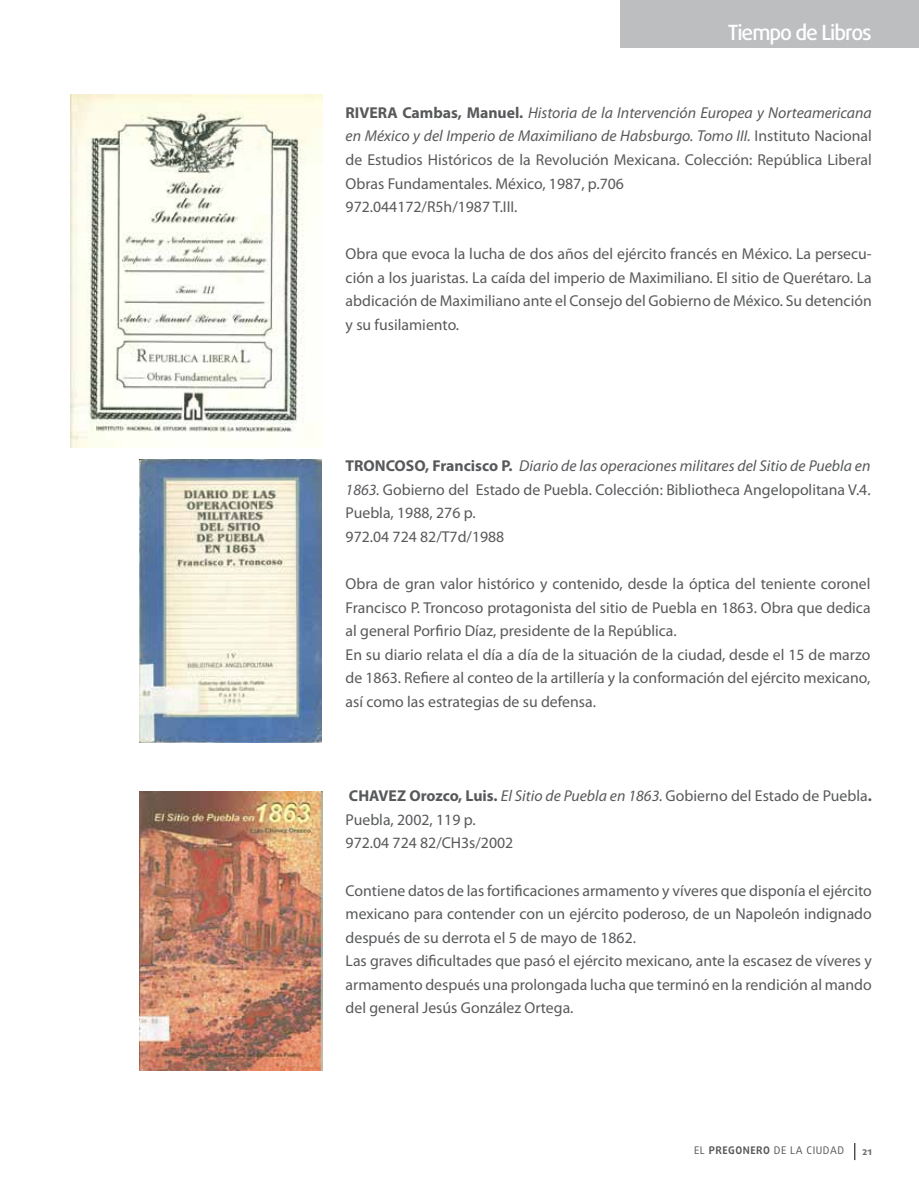
<style>
.page{position:relative;width:919px;height:1191px;background:#fff}
.page>*{position:absolute;margin:0;border:0;box-sizing:border-box;transform-origin:0 0}
.t1{font:500 21px "Daxline Pro";letter-spacing:-.05em;color:#fff}
.t2{font:15.75px/23.5px "Myriad Pro";color:#58595b}
.t3{font:10.5px "Daxline Pro";letter-spacing:.05em;color:#58595b}
.t4{font:700 10.5px "Daxline Pro";color:#6d6e71}
.s1{font-weight:700}
.s2{font-style:italic}
</style>
<div class="page">
<svg style="left:854px;top:1143px;width:1px;height:17px"></svg>
<div style="left:620px;top:0;width:298px;height:47px;background:#bcbec0"></div>
<img style="left:71px;top:94px;width:251px;height:354px">
<img style="left:139px;top:459px;width:182px;height:283px">
<img style="left:139px;top:791px;width:183px;height:279px">
<h1 class="t1" style="left:727px;top:18px;width:146px">Tiempo de Libros</h1>
<p class="t2" style="left:345px;top:100px;width:527px"><span class="s1">RIVERA Cambas, Manuel.</span> <span class="s2">Historia de la Intervención Europea y Norteamericana en México y del Imperio de Maximiliano de Habsburgo. Tomo III.</span> Instituto Nacional de Estudios Históricos de la Revolución Mexicana. Colección: República Liberal Obras Fundamentales. México, 1987, p.706<br>972.044172/R5h/1987 T.III.</p>
<p class="t2" style="left:345px;top:242px;width:527px;text-align:justify">Obra que evoca la lucha de dos años del ejército francés en México. La persecu&shy;ción a los juaristas. La caída del imperio de Maximiliano. El sitio de Querétaro. La abdicación de Maximiliano ante el Consejo del Gobierno de México. Su detención y su fusilamiento.</p>
<p class="t2" style="left:345px;top:454px;width:526px"><span class="s1">TRONCOSO, Francisco P.</span> <span class="s2">Diario de las operaciones militares del Sitio de Puebla en 1863.</span> Gobierno del Estado de Puebla. Colección: Bibliotheca Angelopolitana V.4.<br>Puebla, 1988, 276 p.<br>972.04 724 82/T7d/1988</p>
<p class="t2" style="left:345px;top:572px;width:526px">Obra de gran valor histórico y contenido, desde la óptica del teniente coronel Francisco P. Troncoso protagonista del sitio de Puebla en 1863. Obra que dedica al general Porfirio Díaz, presidente de la República.<br>En su diario relata el día a día de la situación de la ciudad, desde el 15 de marzo de 1863. Refiere al conteo de la artillería y la conformación del ejército mexicano, así como las estrategias de su defensa.</p>
<p class="t2" style="left:345px;top:784px;width:527px"><span class="s1">CHAVEZ Orozco, Luis.</span> <span class="s2">El Sitio de Puebla en 1863.</span> Gobierno del Estado de Puebla<span class="s1">.<br></span>Puebla, 2002, 119 p.<br>972.04 724 82/CH3s/2002</p>
<p class="t2" style="left:345px;top:878px;width:527px">Contiene datos de las fortificaciones armamento y víveres que disponía el ejército mexicano para contender con un ejército poderoso, de un Napoleón indignado después de su derrota el 5 de mayo de 1862.<br>Las graves dificultades que pasó el ejército mexicano, ante la escasez de víveres y armamento después una prolongada lucha que terminó en la rendición al mando del general Jesús González Ortega.</p>
<p class="t3" style="left:694px;top:1143px;width:151px">EL <span class="s1">PREGONERO</span> DE LA CIUDAD</p>
<p class="t4" style="left:862px;top:1144px;width:11px">21</p>
</div>
